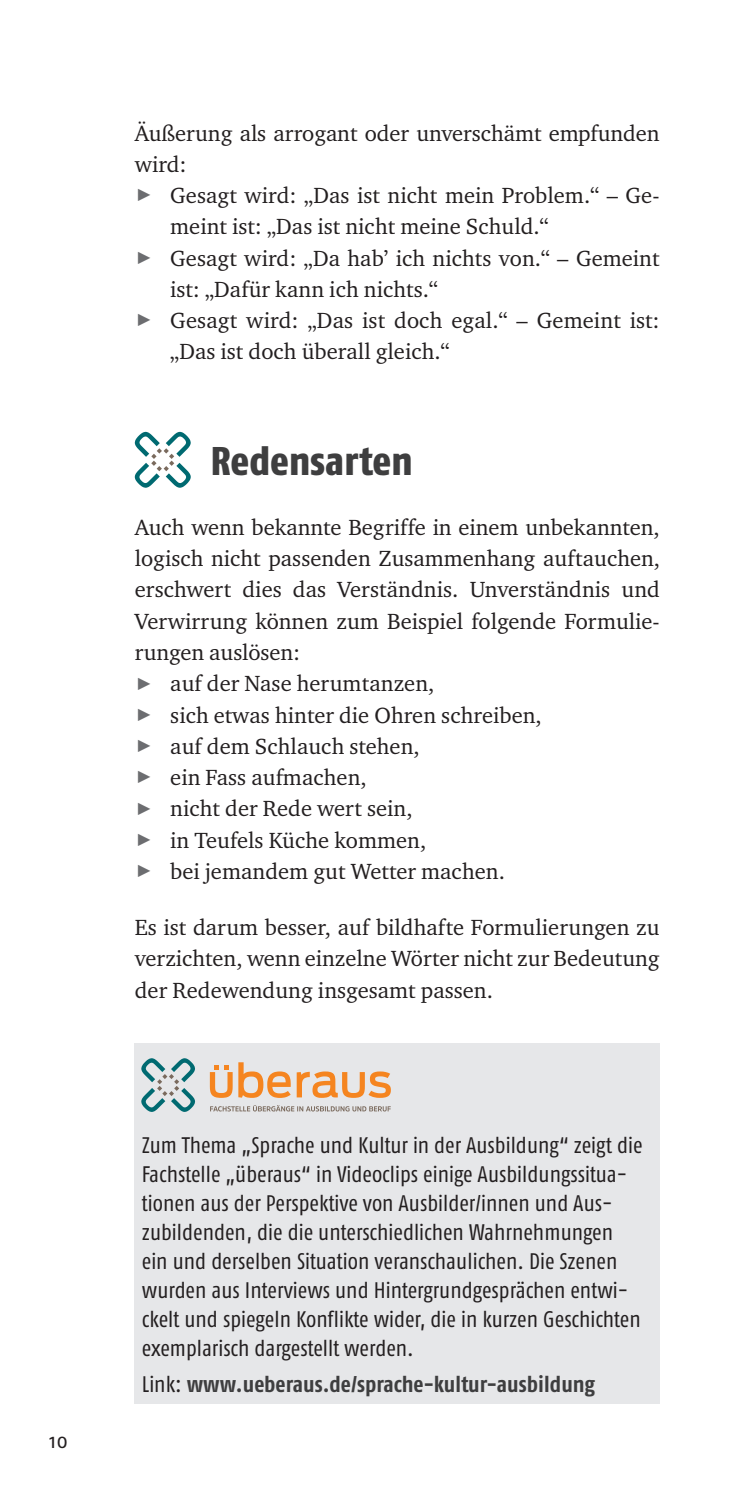
<style>
.page{position:relative;width:745px;height:1489px;background:#fff}
.page>*{position:absolute;margin:0;border:0;box-sizing:border-box;transform-origin:0 0}
.t1{font:800 condensed 40px "Fago Pro";color:#3e3e3f}
.t2{font:22.5px/31.2px "Charter ITC Pro";color:#231f20}
.t3{font:condensed 22.5px/29px "Fago Pro";color:#231f20}
.t4{font:700 condensed 22.5px "Fago Pro";letter-spacing:.005em;color:#3e3e3f}
.t5{font:20px "Fago Pro";color:#231f20}
.s1{font-family:"The Sans Extra Bold Expert";font-size:17.5px;color:#6c6d70}
.s2{font-weight:400;color:#231f20}
</style>
<div class="page">
<div style="left:134px;top:1043px;width:524px;height:360px;background:#e6e7e9"></div>
<svg style="left:135px;top:432px;width:56px;height:56px"></svg>
<svg style="left:210px;top:1065px;width:22px;height:32px"></svg>
<svg style="left:238px;top:1062px;width:52px;height:35px"></svg>
<svg style="left:296px;top:1071px;width:94px;height:26px"></svg>
<svg style="left:141px;top:1058px;width:54px;height:53px"></svg>
<svg style="left:210px;top:1105px;width:180px;height:6px"></svg>
<p class="t5" style="left:50px;top:1428px;width:20px">10</p>
<p class="t2" style="left:135px;top:117px;width:526px">Äußerung als arrogant oder unverschämt empfunden wird:</p>
<p class="t2" style="left:170px;top:179px;width:489px;text-indent:-35px"><span class="s1">˘˘</span> Gesagt wird: „Das ist nicht mein Problem.“ – Ge&shy;meint ist: „Das ist nicht meine Schuld.“</p>
<p class="t2" style="left:170px;top:242px;width:490px;text-indent:-35px"><span class="s1">˘˘</span> Gesagt wird: „Da hab’ ich nichts von.“ – Gemeint ist: „Dafür kann ich nichts.“</p>
<p class="t2" style="left:170px;top:304px;width:490px;text-indent:-35px"><span class="s1">˘˘</span> Gesagt wird: „Das ist doch egal.“ – Gemeint ist: „Das ist doch überall gleich.“</p>
<h2 class="t1" style="left:211px;top:437px;width:203px">Redensarten</h2>
<p class="t2" style="left:135px;top:511px;width:526px;text-align:justify">Auch wenn bekannte Begriffe in einem unbekannten, logisch nicht passenden Zusammenhang auftauchen, erschwert dies das Verständnis. Unverständnis und Verwirrung können zum Beispiel folgende Formulie&shy;rungen auslösen:</p>
<p class="t2" style="left:135px;top:667px;width:301px"><span class="s1">˘˘</span> auf der Nase herumtanzen,</p>
<p class="t2" style="left:135px;top:698px;width:408px"><span class="s1">˘˘</span> sich etwas hinter die Ohren schreiben,</p>
<p class="t2" style="left:135px;top:730px;width:286px"><span class="s1">˘˘</span> auf dem Schlauch stehen,</p>
<p class="t2" style="left:135px;top:761px;width:233px"><span class="s1">˘˘</span> ein Fass aufmachen,</p>
<p class="t2" style="left:135px;top:792px;width:279px"><span class="s1">˘˘</span> nicht der Rede wert sein,</p>
<p class="t2" style="left:135px;top:823px;width:293px"><span class="s1">˘˘</span> in Teufels Küche kommen,</p>
<p class="t2" style="left:135px;top:855px;width:371px"><span class="s1">˘˘</span> bei jemandem gut Wetter machen.</p>
<p class="t2" style="left:135px;top:911px;width:526px;text-align:justify">Es ist darum besser, auf bildhafte Formulierungen zu verzichten, wenn einzelne Wörter nicht zur Bedeutung der Redewendung insgesamt passen.</p>
<p class="t3" style="left:142px;top:1130px;width:502px">Zum Thema „Sprache und Kultur in der Ausbildung“ zeigt die Fachstelle „überaus“ in Videoclips einige Ausbildungssitua&shy;tionen aus der Perspektive von Ausbilder/innen und Aus&shy;zubildenden, die die unterschiedlichen Wahrnehmungen ein und derselben Situation veranschaulichen. Die Szenen wurden aus Interviews und Hintergrundgesprächen entwi&shy;ckelt und spiegeln Konflikte wider, die in kurzen Geschichten exemplarisch dargestellt werden.</p>
<p class="t4" style="left:142px;top:1370px;width:454px"><span class="s2">Link:</span> www.ueberaus.de/sprache-kultur-ausbildung</p>
</div>
